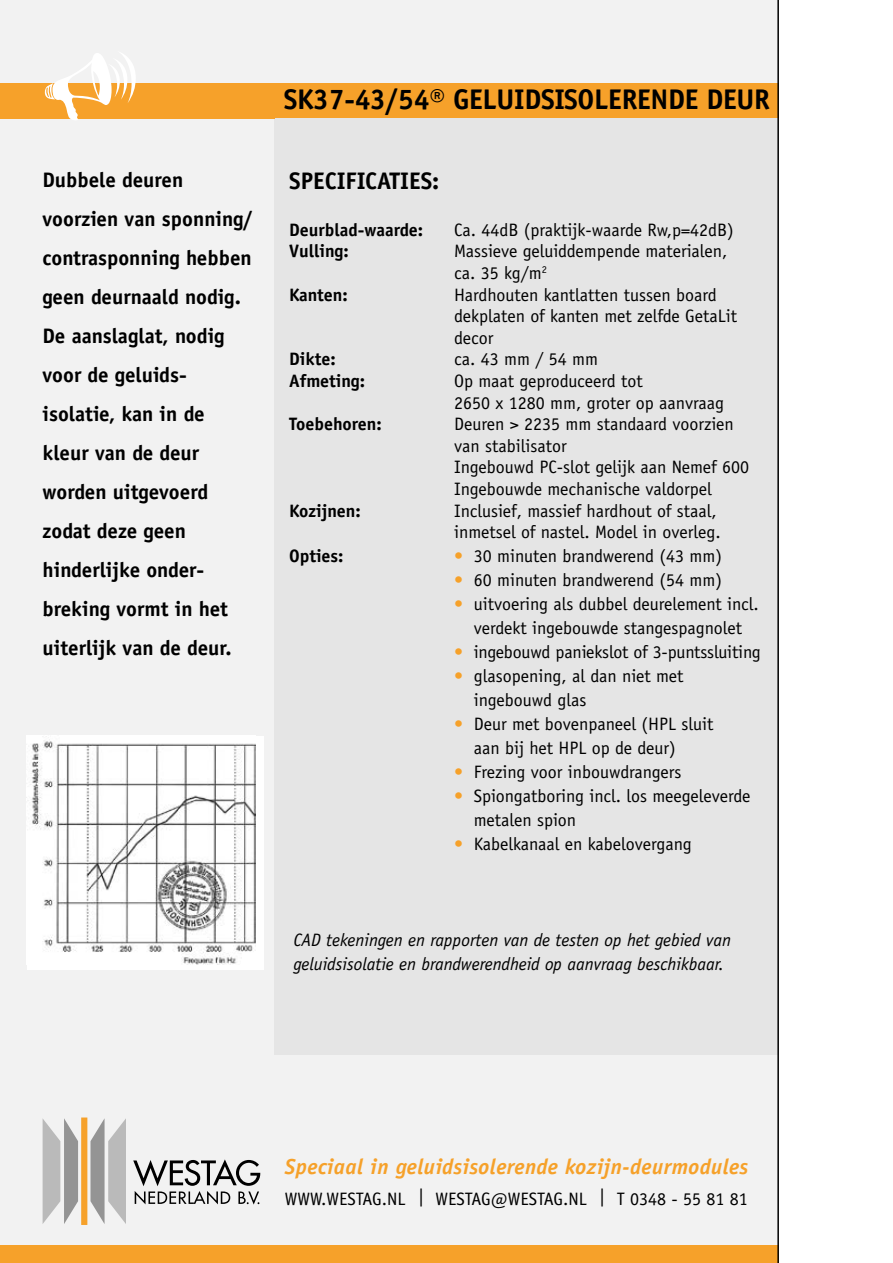
<style>
.page{position:relative;width:893px;height:1263px;background:#fff}
.page>*{position:absolute;margin:0;border:0;box-sizing:border-box;transform-origin:0 0}
.t1{font:700 28.5px "Officina Sans LT";letter-spacing:-.01em;color:#000}
.t2{font:700 24px "Officina Sans LT";color:#000}
.t3{font:italic 700 21.75px "Officina Sans LT";letter-spacing:.02em;color:#f6a12a}
.t4{font:700 21px/39px "Officina Sans LT";color:#000}
.t5{font:18px/21.6px "Officina Sans LT";color:#000}
.t6{font:italic 18px/24px "Officina Sans LT";color:#000}
.t7{font:700 18px "Officina Sans LT";color:#000}
.s1{color:#f6a12a}
</style>
<div class="page">
<div style="left:0;top:0;width:779px;height:1263px;background:#f2f2f2"></div>
<div style="left:0;top:1246px;width:778px;height:17px;background:#f6a12a"></div>
<svg style="left:133px;top:1159px;width:127px;height:45px"></svg>
<svg style="left:43px;top:1118px;width:35px;height:106px"></svg>
<svg style="left:91px;top:1118px;width:35px;height:106px"></svg>
<svg style="left:81px;top:1117px;width:6px;height:108px"></svg>
<div style="left:274px;top:102px;width:505px;height:952px;background:#e5e5e5"></div>
<div style="left:0;top:84px;width:778px;height:34px;background:#f6a12a"></div>
<div style="left:27px;top:736px;width:237px;height:233px;background:#fff"></div>
<img style="left:27px;top:736px;width:228px;height:228px">
<hr style="left:777px;top:0;width:2px;height:1263px;background:#000">
<svg style="left:45px;top:83px;width:91px;height:36px"></svg>
<p class="t4" style="left:43px;top:160px;width:212px">Dubbele deuren voorzien van sponning/ contrasponning hebben geen deurnaald nodig.<br>De aanslaglat, nodig voor de geluids&shy;isolatie, kan in de kleur van de deur worden uitgevoerd zodat deze geen hinderlijke onder&shy;breking vormt in het uiterlijk van de deur.</p>
<h1 class="t1" style="left:284px;top:82px;width:488px">SK37-43/54® geluidsisolerende deur</h1>
<h2 class="t2" style="left:289px;top:166px;width:152px">specificaties:</h2>
<p class="t7" style="left:289px;top:218px;width:136px">Deurblad-waarde:</p>
<p class="t5" style="left:454px;top:219px;width:281px">Ca. 44dB (praktijk-waarde Rw,p=42dB)</p>
<p class="t7" style="left:289px;top:240px;width:61px">Vulling:</p>
<p class="t5" style="left:454px;top:241px;width:275px">Massieve geluiddempende materialen, ca. 35 kg/m<sup>2</sup></p>
<p class="t7" style="left:289px;top:283px;width:60px">Kanten:</p>
<p class="t5" style="left:454px;top:284px;width:285px">Hardhouten kantlatten tussen board dekplaten of kanten met zelfde GetaLit decor</p>
<p class="t7" style="left:289px;top:348px;width:48px">Dikte:</p>
<p class="t5" style="left:454px;top:349px;width:145px">ca. 43 mm / 54 mm</p>
<p class="t7" style="left:289px;top:370px;width:78px">Afmeting:</p>
<p class="t5" style="left:454px;top:370px;width:271px">Op maat geproduceerd tot<br>2650 x 1280 mm, groter op aanvraag</p>
<p class="t7" style="left:289px;top:413px;width:94px">Toebehoren:</p>
<p class="t5" style="left:454px;top:413px;width:297px">Deuren &gt; 2235 mm standaard voorzien van stabilisator<br>Ingebouwd PC-slot gelijk aan Nemef 600<br>Ingebouwde mechanische valdorpel</p>
<p class="t7" style="left:289px;top:499px;width:73px">Kozijnen:</p>
<p class="t5" style="left:454px;top:500px;width:268px">Inclusief, massief hardhout of staal, inmetsel of nastel. Model in overleg.</p>
<p class="t7" style="left:289px;top:545px;width:56px">Opties:</p>
<p class="t5" style="left:454px;top:545px;width:270px"><span class="s1">•</span> 30 minuten brandwerend (43 mm)</p>
<p class="t5" style="left:454px;top:569px;width:270px"><span class="s1">•</span> 60 minuten brandwerend (54 mm)</p>
<p class="t5" style="left:454px;top:592px;width:306px;line-height:24px;text-align:center"><span class="s1">•</span> uitvoering als dubbel deurelement incl. verdekt ingebouwde stangespagnolet</p>
<p class="t5" style="left:454px;top:641px;width:308px"><span class="s1">•</span> ingebouwd paniekslot of 3-puntssluiting</p>
<p class="t5" style="left:474px;top:664px;width:211px;line-height:24px;text-indent:-20px"><span class="s1">•</span> glasopening, al dan niet met ingebouwd glas</p>
<p class="t5" style="left:474px;top:712px;width:241px;line-height:24px;text-indent:-20px"><span class="s1">•</span> Deur met bovenpaneel (HPL sluit aan bij het HPL op de deur)</p>
<p class="t5" style="left:454px;top:761px;width:229px"><span class="s1">•</span> Frezing voor inbouwdrangers</p>
<p class="t5" style="left:474px;top:784px;width:278px;line-height:24px;text-indent:-20px"><span class="s1">•</span> Spiongatboring incl. los meegeleverde metalen spion</p>
<p class="t5" style="left:454px;top:833px;width:239px"><span class="s1">•</span> Kabelkanaal en kabelovergang</p>
<p class="t6" style="left:293px;top:927px;width:439px">CAD tekeningen en rapporten van de testen op het gebied van geluidsisolatie en brandwerendheid op aanvraag beschikbaar.</p>
<p class="t3" style="left:285px;top:1153px;width:465px">Speciaal in geluidsisolerende kozijn-deurmodules</p>
<p class="t5" style="left:285px;top:1188px;width:464px">WWW.WESTAG.NL | WESTAG@WESTAG.NL | T 0348 - 55 81 81</p>
</div>
